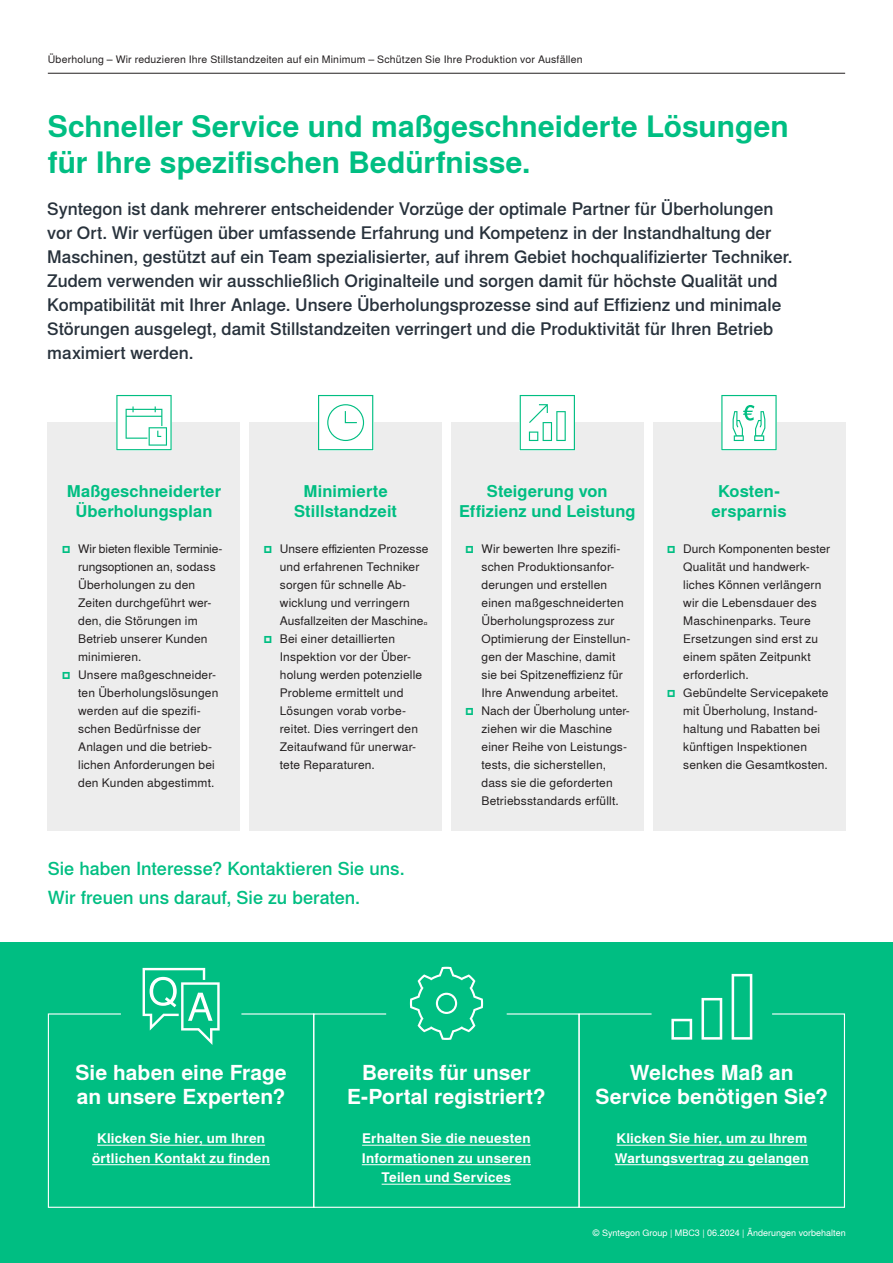
<style>
.page{position:relative;width:893px;height:1263px;background:#fff}
.page>*{position:absolute;margin:0;border:0;box-sizing:border-box;transform-origin:0 0}
.Headline_39pt_Bold{font:700 30px/36.6px "Syntegon";color:#00be82}
._02_Syntegon_Subline_11pt{font:500 30px "Syntegon";color:#00be82}
.Fliesstext{font:700 21px/24px "Syntegon";color:#fff;text-align:center}
._03_Syntegon_Copy_8pt_Black{font:500 18px/28.5px "Syntegon";color:#00be82}
.Fliesstext_9pt_Regular{font:500 17.25px/24px "Syntegon";letter-spacing:-.005em;color:#28323c}
._02_Syntegon_Subline_11pt-2{font:700 16.5px/19.5px "Syntegon";letter-spacing:.005em;color:#00be82;text-align:center}
.Fliesstext-2{font:700 13.5px/19.5px "Syntegon";letter-spacing:.015em;color:#fff;text-align:center}
._02_Syntegon_Subline_11pt-3{font:12px/18px "Syntegon";letter-spacing:.015em;color:#231f20}
.Fliesstext_9pt_Regular-2{font:10.5px "Syntegon";letter-spacing:.015em;color:#231f20}
.t1{font:9px "Syntegon";color:#fff}
</style>
<div class="page">
<hr style="left:48px;top:73px;width:797px;height:1px;background:#231f20">
<div style="left:0;top:942px;width:893px;height:321px;background:#00be82"></div>
<svg style="left:410px;top:967px;width:73px;height:46px"></svg>
<svg style="left:701px;top:974px;width:51px;height:39px"></svg>
<svg style="left:47px;top:1013px;width:266px;height:195px"></svg>
<svg style="left:313px;top:1013px;width:265px;height:195px"></svg>
<svg style="left:578px;top:1013px;width:267px;height:195px"></svg>
<svg style="left:143px;top:968px;width:77px;height:77px"></svg>
<hr style="left:97px;top:1145px;width:168px;height:1px;background:#fff">
<hr style="left:92px;top:1164px;width:178px;height:1px;background:#fff">
<hr style="left:362px;top:1145px;width:169px;height:1px;background:#fff">
<hr style="left:362px;top:1164px;width:169px;height:1px;background:#fff">
<hr style="left:382px;top:1184px;width:129px;height:1px;background:#fff">
<hr style="left:616px;top:1145px;width:191px;height:1px;background:#fff">
<hr style="left:615px;top:1164px;width:194px;height:1px;background:#fff">
<div style="left:451px;top:422px;width:192px;height:409px;background:#ededed"></div>
<div style="left:48px;top:422px;width:192px;height:409px;background:#ededed"></div>
<div style="left:249px;top:422px;width:193px;height:409px;background:#ededed"></div>
<div style="left:653px;top:422px;width:192px;height:409px;background:#ededed"></div>
<svg style="left:116px;top:395px;width:56px;height:55px"></svg>
<svg style="left:318px;top:395px;width:55px;height:55px"></svg>
<svg style="left:520px;top:395px;width:55px;height:55px"></svg>
<svg style="left:721px;top:395px;width:56px;height:55px"></svg>
<p class="Fliesstext_9pt_Regular-2" style="left:48px;top:52px;width:536px">Überholung – Wir reduzieren Ihre Stillstandzeiten auf ein Minimum – Schützen Sie Ihre Produktion vor Ausfällen</p>
<p class="Headline_39pt_Bold" style="left:48px;top:108px;width:742px">Schneller Service und maßgeschneiderte Lösungen für Ihre spezifischen Bedürfnisse.</p>
<p class="Fliesstext_9pt_Regular" style="left:47px;top:196px;width:747px">Syntegon ist dank mehrerer entscheidender Vorzüge der optimale Partner für Überholungen vor Ort. Wir verfügen über umfassende Erfahrung und Kompetenz in der Instandhaltung der Maschinen, gestützt auf ein Team spezialisierter, auf ihrem Gebiet hochqualifizierter Techniker.<br>Zudem verwenden wir ausschließlich Originalteile und sorgen damit für höchste Qualität und Kompatibilität mit Ihrer Anlage. Unsere Überholungsprozesse sind auf Effizienz und minimale Störungen ausgelegt, damit Stillstandzeiten verringert und die Produktivität für Ihren Betrieb maximiert werden.</p>
<p class="_02_Syntegon_Subline_11pt-2" style="left:67px;top:482px;width:156px">Maßgeschneiderter<br>Überholungsplan</p>
<p class="_02_Syntegon_Subline_11pt" style="left:61px;top:520px;width:13px">.</p>
<p class="_02_Syntegon_Subline_11pt-3" style="left:78px;top:539px;width:146px">Wir bieten flexible Terminie&shy;rungsoptionen an, sodass<br>Überholungen zu den<br>Zeiten durchgeführt wer&shy;den, die Störungen im<br>Betrieb unserer Kunden minimieren.</p>
<p class="_02_Syntegon_Subline_11pt" style="left:61px;top:646px;width:13px">.</p>
<p class="_02_Syntegon_Subline_11pt-3" style="left:78px;top:665px;width:142px">Unsere maßgeschneider&shy;ten Überholungslösungen werden auf die spezifi&shy;schen Bedürfnisse der<br>Anlagen und die betrieb&shy;lichen Anforderungen bei den Kunden abgestimmt.</p>
<p class="_02_Syntegon_Subline_11pt-2" style="left:294px;top:482px;width:104px">Minimierte<br>Stillstandzeit</p>
<p class="_02_Syntegon_Subline_11pt" style="left:262px;top:520px;width:13px">.</p>
<p class="_02_Syntegon_Subline_11pt-3" style="left:280px;top:539px;width:150px">Unsere effizienten Prozesse und erfahrenen Techniker sorgen für schnelle Ab&shy;wicklung und verringern<br>Ausfallzeiten der Maschine.</p>
<p class="_02_Syntegon_Subline_11pt" style="left:262px;top:610px;width:13px">.</p>
<p class="_02_Syntegon_Subline_11pt-3" style="left:280px;top:629px;width:144px">Bei einer detaillierten<br>Inspektion vor der Über&shy;holung werden potenzielle<br>Probleme ermittelt und<br>Lösungen vorab vorbe&shy;reitet. Dies verringert den<br>Zeitaufwand für unerwar&shy;tete Reparaturen.</p>
<p class="_03_Syntegon_Copy_8pt_Black" style="left:48px;top:854px;width:358px">Sie haben Interesse? Kontaktieren Sie uns.<br>Wir freuen uns darauf, Sie zu beraten.</p>
<p class="_02_Syntegon_Subline_11pt-2" style="left:459px;top:482px;width:178px">Steigerung von<br>Effizienz und Leistung</p>
<p class="_02_Syntegon_Subline_11pt" style="left:464px;top:520px;width:13px">.</p>
<p class="_02_Syntegon_Subline_11pt-3" style="left:481px;top:539px;width:150px">Wir bewerten Ihre spezifi&shy;schen Produktionsanfor&shy;derungen und erstellen einen maßgeschneiderten<br>Überholungsprozess zur<br>Optimierung der Einstellun&shy;gen der Maschine, damit sie bei Spitzeneffizienz für<br>Ihre Anwendung arbeitet.</p>
<p class="_02_Syntegon_Subline_11pt" style="left:464px;top:682px;width:13px">.</p>
<p class="_02_Syntegon_Subline_11pt-3" style="left:481px;top:701px;width:150px">Nach der Überholung unter&shy;ziehen wir die Maschine einer Reihe von Leistungs&shy;tests, die sicherstellen, dass sie die geforderten<br>Betriebsstandards erfüllt.</p>
<p class="_02_Syntegon_Subline_11pt-2" style="left:711px;top:482px;width:77px">Kosten&shy;ersparnis</p>
<p class="_02_Syntegon_Subline_11pt" style="left:666px;top:520px;width:13px">.</p>
<p class="_02_Syntegon_Subline_11pt-3" style="left:683px;top:539px;width:148px">Durch Komponenten bester<br>Qualität und handwerk&shy;liches Können verlängern wir die Lebensdauer des<br>Maschinenparks. Teure<br>Ersetzungen sind erst zu einem späten Zeitpunkt erforderlich.</p>
<p class="_02_Syntegon_Subline_11pt" style="left:666px;top:664px;width:13px">.</p>
<p class="_02_Syntegon_Subline_11pt-3" style="left:683px;top:683px;width:147px">Gebündelte Servicepakete mit Überholung, Instand&shy;haltung und Rabatten bei künftigen Inspektionen senken die Gesamtkosten.</p>
<p class="Fliesstext" style="left:75px;top:1061px;width:213px;text-align:left">Sie haben eine Frage an unsere Experten?</p>
<p class="Fliesstext-2" style="left:92px;top:1129px;width:179px">Klicken Sie hier, um Ihren örtlichen Kontakt zu finden</p>
<p class="Fliesstext" style="left:347px;top:1061px;width:200px">Bereits für unser<br>E-Portal registriert?</p>
<p class="Fliesstext-2" style="left:362px;top:1129px;width:171px">Erhalten Sie die neuesten<br>Informationen zu unseren<br>Teilen und Services</p>
<p class="Fliesstext" style="left:595px;top:1061px;width:234px">Welches Maß an<br>Service benötigen Sie?</p>
<p class="Fliesstext-2" style="left:615px;top:1129px;width:195px;text-align:left">Klicken Sie hier, um zu Ihrem<br>Wartungsvertrag zu gelangen</p>
<p class="t1" style="left:593px;top:1226px;width:254px">© Syntegon Group | MBC3 | 06.2024 | Änderungen vorbehalten</p>
</div>
